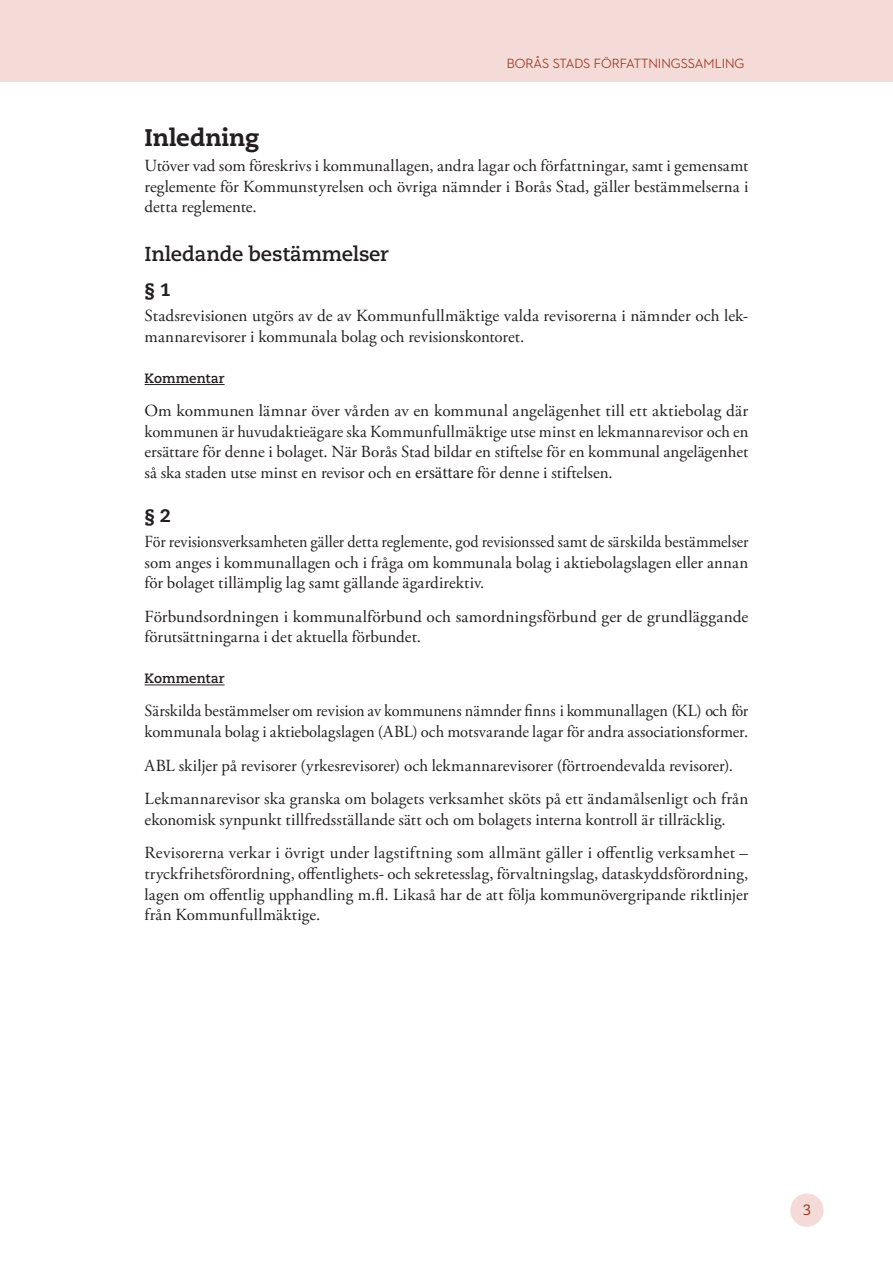
<style>
.page{position:relative;width:893px;height:1263px;background:#fff}
.page>*{position:absolute;margin:0;border:0;box-sizing:border-box;transform-origin:0 0}
.t1{font:800 24px "Caecilia LT Std";letter-spacing:-.01em;color:#231f20}
.t2{font:700 20.25px "Caecilia LT Std";letter-spacing:-.01em;color:#231f20}
.t3{font:800 18px "Caecilia LT Std";color:#231f20}
.Brödtext_Garamond{font:16.95px/20.7px "Adobe Garamond Pro";letter-spacing:.005em;color:#231f20}
.Brödtext_Garamond-2{font:16.95px/20.7px "Adobe Garamond Pro";letter-spacing:.005em;color:#231f20;text-align:justify;scale:.95 1}
.Brödtext_Garamond-3{font:16.95px/20.7px "Adobe Garamond Pro";letter-spacing:.005em;color:#231f20;scale:.96 1}
.t4{font:15px "Caecilia LT Std";color:#9d3820}
.t5{font:500 13.65px "Neutraface 2 Display";color:#9d3820}
.t6{font:700 13.5px "Caecilia LT Std";color:#231f20}
.s1{font-family:"Minion Pro"}
</style>
<div class="page">
<div style="left:790px;top:1193px;width:33px;height:34px;background:#f4dbd7;border-radius:50%"></div>
<div style="left:0;top:0;width:893px;height:82px;background:#f4dbd7"></div>
<hr style="left:145px;top:384px;width:80px;height:1px;background:#231f20">
<hr style="left:145px;top:684px;width:80px;height:1px;background:#231f20">
<p class="t5" style="left:507px;top:56px;width:239px">BORÅS STADS FÖRFATTNINGSSAMLING</p>
<h1 class="t1" style="left:145px;top:123px;width:116px">Inledning</h1>
<p class="Brödtext_Garamond" style="left:145px;top:156px;width:605px;text-align:justify">Utöver vad som föreskrivs i kommunallagen, andra lagar och författningar, samt i gemensamt reglemente för Kommunstyrelsen och övriga nämnder i Borås Stad, gäller bestämmelserna i detta reglemente.</p>
<h2 class="t2" style="left:145px;top:242px;width:246px">Inledande bestämmelser</h2>
<h2 class="t3" style="left:145px;top:279px;width:28px">§ 1</h2>
<p class="Brödtext_Garamond" style="left:145px;top:306px;width:605px">Stadsrevisionen utgörs av de av Kommunfullmäktige valda revisorerna i nämnder och lek&shy;mannarevisorer i kommunala bolag och revisionskontoret.</p>
<p class="t6" style="left:145px;top:370px;width:82px">Kommentar</p>
<p class="Brödtext_Garamond" style="left:145px;top:401px;width:605px;text-align:justify">Om kommunen lämnar över vården av en kommunal angelägenhet till ett aktiebolag där kommunen är huvudaktieägare ska Kommunfullmäktige utse minst en lekmannarevisor och en ersättare för denne i bolaget. När Borås Stad bildar en stiftelse för en kommunal angelägenhet så ska staden utse minst en revisor och en <span class="s1">ersättare</span> för denne i stiftelsen.</p>
<h2 class="t3" style="left:145px;top:504px;width:28px">§ 2</h2>
<p class="Brödtext_Garamond-2" style="left:145px;top:532px;width:637px">För revisionsverksamheten gäller detta reglemente, god revisionssed samt de särskilda bestämmelser som anges i kommunallagen och i fråga om kommunala bolag i aktiebolagslagen eller annan för bolaget tillämplig lag samt gällande ägardirektiv.</p>
<p class="Brödtext_Garamond" style="left:145px;top:607px;width:605px">Förbundsordningen i kommunalförbund och samordningsförbund ger de grundläggande förutsättningarna i det aktuella förbundet.</p>
<h2 class="t6" style="left:145px;top:670px;width:82px">Kommentar</h2>
<p class="Brödtext_Garamond-3" style="left:145px;top:701px;width:630px">Särskilda bestämmelser om revision av kommunens nämnder finns i kommunallagen (KL) och för kommunala bolag i aktiebolagslagen (ABL) och motsvarande lagar för andra associationsformer.</p>
<p class="Brödtext_Garamond" style="left:145px;top:749px;width:605px;line-height:33.5px">ABL skiljer på revisorer (yrkesrevisorer) och lekmannarevisorer (förtroendevalda revisorer).<br>Lekmannarevisor ska granska om bolagets verksamhet sköts på ett ändamålsenligt och från</p>
<p class="Brödtext_Garamond" style="left:145px;top:803px;width:605px;line-height:33.5px">ekonomisk synpunkt tillfredsställande sätt och om bolagets interna kontroll är tillräcklig.<br>Revisorerna verkar i övrigt under lagstiftning som allmänt gäller i offentlig verksamhet –</p>
<p class="Brödtext_Garamond" style="left:145px;top:864px;width:605px;text-align:justify">tryckfrihetsförordning, offentlighets- och sekretesslag, förvaltningslag, dataskyddsförordning, lagen om offentlig upphandling m.fl. Likaså har de att följa kommunövergripande riktlinjer från Kommunfullmäktige.</p>
<p class="t4" style="left:803px;top:1201px;width:10px">3</p>
</div>
